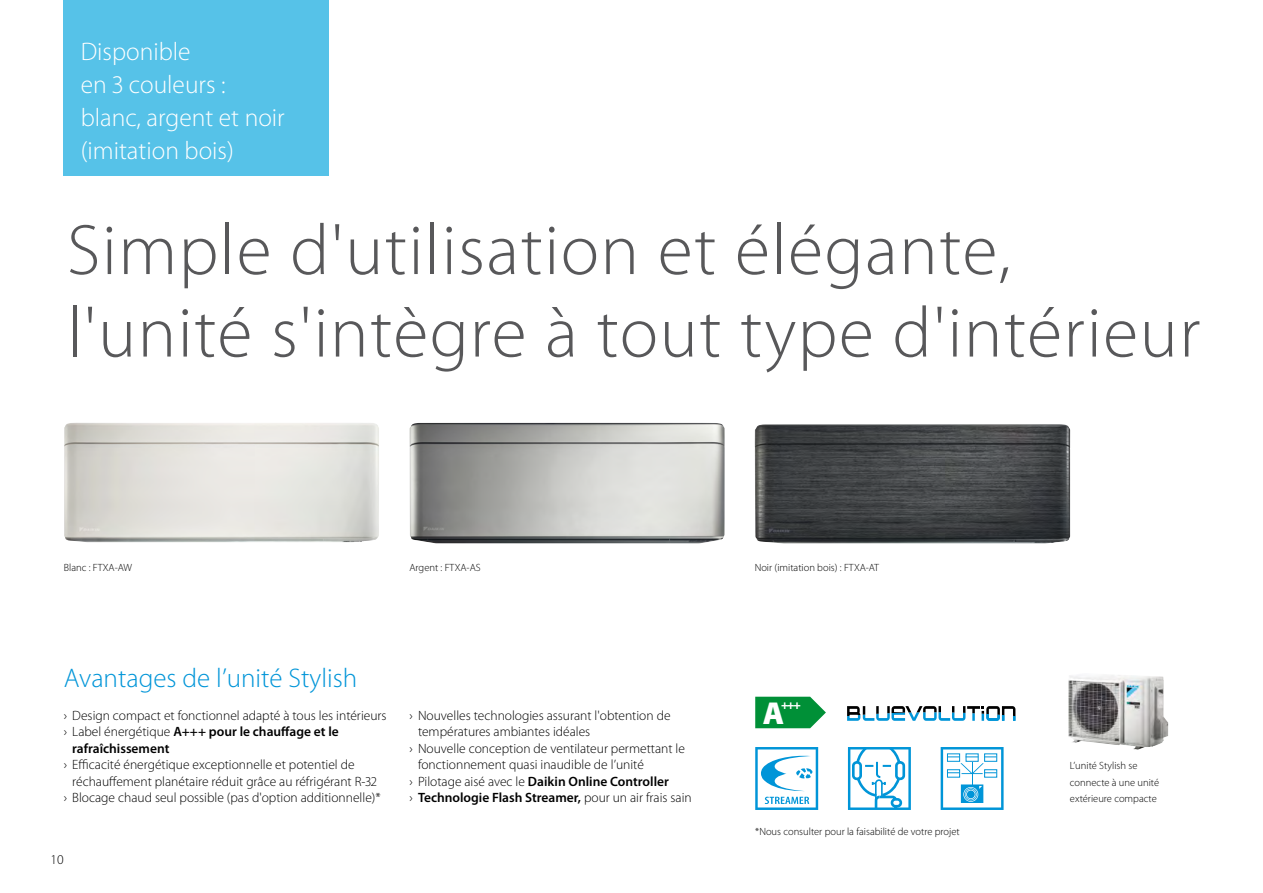
<style>
.page{position:relative;width:1263px;height:893px;background:#fff}
.page>*{position:absolute;margin:0;border:0;box-sizing:border-box;transform-origin:0 0}
.topic_headline_MS1{font:300 72px "Myriad Pro";letter-spacing:.02em;color:#58585a}
.t1{font:900 31.8px "Myriad Pro";color:#fff}
.headline{font:300 27px "Myriad Pro";color:#0095d8}
.text_box_-_body_text{font:300 25.5px/33px "Myriad Pro";color:#fff}
.t2{font:300 13.5px/16.5px "Myriad Pro";color:#000}
.t3{font:600 13.5px/16.5px "Myriad Pro";color:#000}
.t4{font:900 12.3px "Myriad Pro";color:#fff}
.t5{font:300 10.5px/16.5px "Myriad Pro";color:#000}
.s1{font-weight:300}
</style>
<div class="page">
<img style="left:64px;top:423px;width:315px;height:119px">
<img style="left:409px;top:423px;width:316px;height:120px">
<img style="left:755px;top:424px;width:315px;height:119px">
<img style="left:1068px;top:675px;width:100px;height:75px">
<svg style="left:755px;top:697px;width:71px;height:31px;background:#1d9c4d"></svg>
<svg style="left:848px;top:747px;width:63px;height:63px"></svg>
<svg style="left:941px;top:747px;width:62px;height:63px"></svg>
<svg style="left:755px;top:747px;width:63px;height:63px"></svg>
<svg style="left:847px;top:706px;width:168px;height:15px"></svg>
<div style="left:64px;top:0;width:265px;height:176px;background:#56c2e8"></div>
<p class="text_box_-_body_text" style="left:81px;top:35px;width:205px">Disponible<br>en 3 couleurs : blanc, argent et noir (imitation bois)</p>
<p class="topic_headline_MS1" style="left:67px;top:210px;width:945px">Simple d'utilisation et élégante,</p>
<p class="topic_headline_MS1" style="left:67px;top:293px;width:1135px">l'unité s'intègre à tout type d'intérieur</p>
<p class="t5" style="left:64px;top:559px;width:70px">Blanc : FTXA-AW</p>
<p class="t5" style="left:409px;top:559px;width:73px">Argent : FTXA-AS</p>
<p class="t5" style="left:755px;top:559px;width:126px">Noir (imitation bois) : FTXA-AT</p>
<p class="headline" style="left:64px;top:663px;width:295px">Avantages de l’unité Stylish</p>
<p class="t2" style="left:64px;top:707px;width:324px">› Design compact et fonctionnel adapté à tous les intérieurs</p>
<p class="t3" style="left:72px;top:723px;width:268px;text-indent:-9px"><span class="s1">› Label énergétique</span> A+++ pour le chauffage et le rafraîchissement</p>
<p class="t2" style="left:72px;top:757px;width:306px;text-indent:-9px">› Efficacité énergétique exceptionnelle et potentiel de réchauffement planétaire réduit grâce au réfrigérant R-32</p>
<p class="t2" style="left:64px;top:790px;width:318px">› Blocage chaud seul possible (pas d'option additionnelle)*</p>
<p class="t2" style="left:51px;top:851px;width:15px">10</p>
<p class="t2" style="left:418px;top:707px;width:254px;text-indent:-9px">› Nouvelles technologies assurant l'obtention de températures ambiantes idéales</p>
<p class="t2" style="left:418px;top:740px;width:268px;text-indent:-9px">› Nouvelle conception de ventilateur permettant le fonctionnement quasi inaudible de l’unité</p>
<p class="t3" style="left:409px;top:772px;width:261px"><span class="s1">› Pilotage aisé avec le</span> Daikin Online Controller</p>
<p class="t3" style="left:409px;top:789px;width:284px"><span class="s1">›</span> Technologie Flash Streamer, <span class="s1">pour un air frais sain</span></p>
<p class="t1" style="left:763px;top:696px;width:23px">A</p>
<p class="t4" style="left:781px;top:698px;width:21px">+++</p>
<p class="t5" style="left:755px;top:823px;width:206px">*Nous consulter pour la faisabilité de votre projet</p>
<p class="t5" style="left:1070px;top:757px;width:91px">L’unité Stylish se connecte à une unité extérieure compacte</p>
</div>
